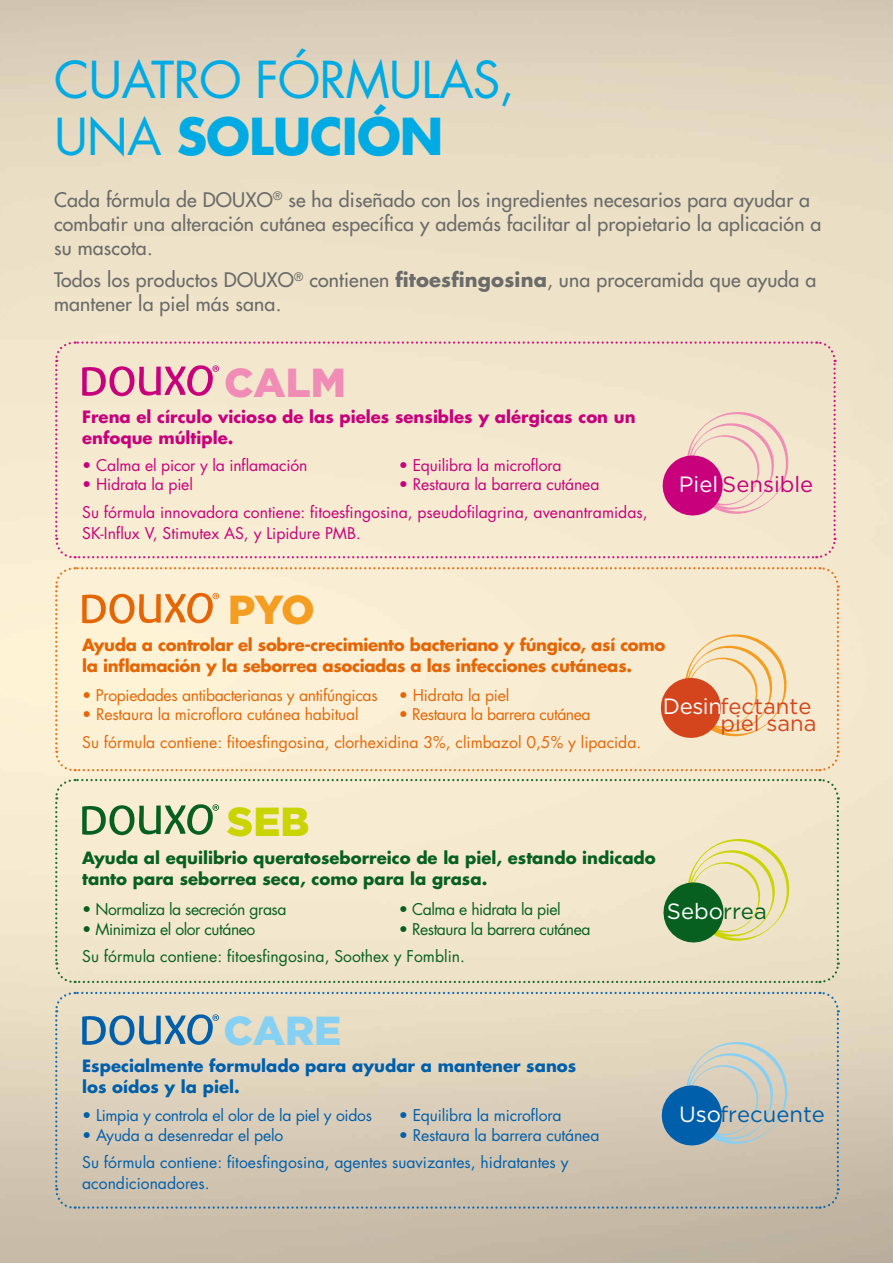
<style>
.page{position:relative;width:893px;height:1263px;background:#fff}
.page>*{position:absolute;margin:0;border:0;box-sizing:border-box;transform-origin:0 0}
.t1{font:49.5px/57px "Futura LT";letter-spacing:-.02em;color:#00abe4}
.t2{font:900 40.5px "Gotham";color:#f08cb5}
.t3{font:900 40.5px "Gotham";color:#86d0f4}
.t4{font:900 40.5px "Gotham";color:#f59d21}
.t5{font:900 40.5px "Gotham";color:#cad400}
.t6{font:22.05px/16.6px "Gotham";color:#d4451d;text-align:right}
.t7{font:22.05px "Gotham";color:#c8007c}
.t8{font:22.05px "Gotham";color:#005faa}
.t9{font:22.05px "Gotham";color:#fff}
.t10{font:19.5px/24px "Futura LT";letter-spacing:.01em;color:#6b6b6a}
.t11{font:700 16.5px/21px "Futura LT";letter-spacing:-.02em;color:#e56606}
.t12{font:700 16.5px/21px "Futura LT";color:#07601f}
.t13{font:700 16.5px/21px "Futura LT";color:#c8007c}
.t14{font:700 16.5px/21px "Futura LT";color:#005faa}
.t15{font:15.75px/21px "Futura LT";color:#c8007c}
.t16{font:15.75px/21px "Futura LT";letter-spacing:-.01em;color:#005faa}
.t17{font:15.75px "Futura LT";letter-spacing:-.01em;color:#e56606}
.t18{font:15.75px "Futura LT";letter-spacing:-.03em;color:#07601f}
.t19{font:15.75px "Futura LT";color:#07601f}
.t20{font:15.75px "Futura LT";letter-spacing:-.03em;color:#e56606}
.s1{font-weight:700}
.s2{color:#fff}
.s3{color:#07601f}
</style>
<div class="page">
<div style="left:54px;top:340px;width:783px;height:219px;background:#f3e7cd"></div>
<svg style="left:54px;top:990px;width:786px;height:220px;background:#d2cab8"></svg>
<div style="left:54px;top:566px;width:786px;height:206px;background:#f9edd3"></div>
<svg style="left:54px;top:778px;width:786px;height:206px;background:#e9e1c5"></svg>
<h1 class="t1" style="left:54px;top:52px;width:462px">CUATRO FÓRMULAS,<br>UNA <span class="s1">SOLUCIÓN</span></h1>
<p class="t10" style="left:54px;top:187px;width:769px">Cada fórmula de DOUXO<sup>®</sup> se ha diseñado con los ingredientes necesarios para ayudar a combatir una alteración cutánea específica y además facilitar al propietario la aplicación a su mascota.</p>
<p class="t10" style="left:54px;top:268px;width:764px">Todos los productos DOUXO<sup>®</sup> contienen <span class="s1">fitoesfingosina</span>, una proceramida que ayuda a mantener la piel más sana.</p>
<h2 class="t2" style="left:224px;top:354px;width:123px">CALM</h2>
<p class="t13" style="left:82px;top:406px;width:555px">Frena el círculo vicioso de las pieles sensibles y alérgicas con un enfoque múltiple.</p>
<p class="t15" style="left:82px;top:455px;width:227px">• Calma el picor y la inflamación</p>
<p class="t15" style="left:82px;top:474px;width:112px">• Hidrata la piel</p>
<p class="t15" style="left:399px;top:455px;width:164px">• Equilibra la microflora</p>
<p class="t15" style="left:399px;top:474px;width:202px">• Restaura la barrera cutánea</p>
<p class="t15" style="left:82px;top:501px;width:567px">Su fórmula innovadora contiene: fitoesfingosina, pseudofilagrina, avenantramidas,<br>SK-Influx V, Stimutex AS, y Lipidure PMB.</p>
<h2 class="t4" style="left:228px;top:581px;width:88px">PYO</h2>
<p class="t7" style="left:679px;top:470px;width:136px"><span class="s2">Piel</span> Sensible</p>
<p class="t11" style="left:82px;top:634px;width:585px">Ayuda a controlar el sobre-crecimiento bacteriano y fúngico, así como la inflamación y la seborrea asociadas a las infecciones cutáneas.</p>
<p class="t17" style="left:82px;top:685px;width:297px">• Propiedades antibacterianas y antifúngicas</p>
<p class="t17" style="left:82px;top:704px;width:278px">• Restaura la microflora cutánea habitual</p>
<p class="t17" style="left:399px;top:685px;width:112px">• Hidrata la piel</p>
<p class="t20" style="left:399px;top:704px;width:193px">• Restaura la barrera cutánea</p>
<p class="t6" style="left:663px;top:698px;width:155px"><span class="s2">Desin</span>fectante piel sana</p>
<p class="t17" style="left:82px;top:732px;width:561px">Su fórmula contiene: fitoesfingosina, clorhexidina 3%, climbazol 0,5% y lipacida.</p>
<h2 class="t5" style="left:227px;top:793px;width:84px">SEB</h2>
<p class="t12" style="left:82px;top:847px;width:575px">Ayuda al equilibrio queratoseborreico de la piel, estando indicado tanto para seborrea seca, como para la grasa.</p>
<p class="t18" style="left:82px;top:899px;width:206px">• Normaliza la secreción grasa</p>
<p class="t18" style="left:82px;top:919px;width:175px">• Minimiza el olor cutáneo</p>
<p class="t18" style="left:399px;top:899px;width:163px">• Calma e hidrata la piel</p>
<p class="t18" style="left:399px;top:919px;width:193px">• Restaura la barrera cutánea</p>
<p class="t19" style="left:82px;top:947px;width:384px">Su fórmula contiene: fitoesfingosina, Soothex y Fomblin.</p>
<p class="t9" style="left:667px;top:897px;width:101px">Sebo<span class="s3">rrea</span></p>
<h2 class="t3" style="left:224px;top:1002px;width:119px">CARE</h2>
<p class="t14" style="left:82px;top:1055px;width:496px">Especialmente formulado para ayudar a mantener sanos los oídos y la piel.</p>
<p class="t16" style="left:82px;top:1105px;width:291px">• Limpia y controla el olor de la piel y oidos</p>
<p class="t16" style="left:82px;top:1125px;width:203px">• Ayuda a desenredar el pelo</p>
<p class="t16" style="left:399px;top:1105px;width:164px">• Equilibra la microflora</p>
<p class="t16" style="left:399px;top:1125px;width:202px">• Restaura la barrera cutánea</p>
<p class="t16" style="left:82px;top:1152px;width:488px">Su fórmula contiene: fitoesfingosina, agentes suavizantes, hidratantes y acondicionadores.</p>
<p class="t8" style="left:679px;top:1100px;width:147px"><span class="s2">Uso</span>frecuente</p>
</div>
